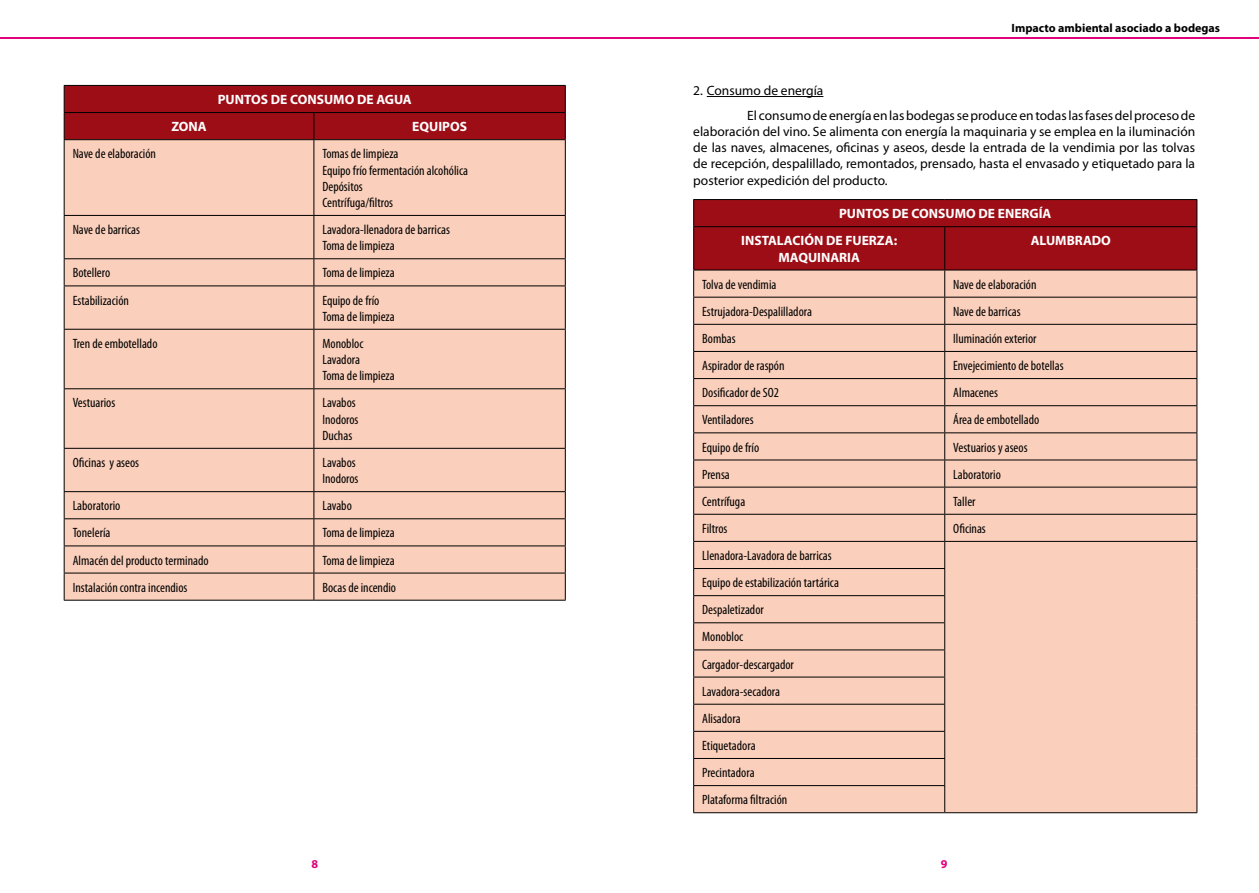
<style>
.page{position:relative;width:1259px;height:893px;background:#fff}
.page>*{position:absolute;margin:0;border:0;box-sizing:border-box;transform-origin:0 0}
.t1{font:condensed 13.5px/16.2px "Myriad Pro";color:#000}
.t2{font:13.5px/16.2px "Myriad Pro";color:#000}
.t3{font:700 13.5px/27.2px "Myriad Pro";color:#fff}
.t4{font:700 12px "Myriad Pro";color:#000}
.t5{font:700 12px "Myriad Pro";color:#e2007a}
</style>
<div class="page">
<hr style="left:0;top:37px;width:629px;height:1px;background:#e2007a">
<hr style="left:629px;top:37px;width:630px;height:1px;background:#e2007a">
<div style="left:65px;top:140px;width:500px;height:460px;background:#facfbb"></div>
<hr style="left:565px;top:140px;width:1px;height:75px;background:#000">
<hr style="left:565px;top:216px;width:1px;height:42px;background:#000">
<svg style="left:565px;top:259px;width:1px;height:27px"></svg>
<hr style="left:565px;top:286px;width:1px;height:43px;background:#000">
<hr style="left:565px;top:330px;width:1px;height:58px;background:#000">
<hr style="left:565px;top:389px;width:1px;height:59px;background:#000">
<hr style="left:565px;top:449px;width:1px;height:42px;background:#000">
<hr style="left:64px;top:215px;width:250px;height:1px;background:#000">
<hr style="left:314px;top:215px;width:252px;height:1px;background:#000">
<hr style="left:64px;top:258px;width:250px;height:1px;background:#000">
<hr style="left:314px;top:258px;width:252px;height:1px;background:#000">
<hr style="left:64px;top:286px;width:250px;height:1px;background:#000">
<hr style="left:314px;top:286px;width:252px;height:1px;background:#000">
<hr style="left:64px;top:329px;width:250px;height:1px;background:#000">
<hr style="left:314px;top:329px;width:252px;height:1px;background:#000">
<hr style="left:64px;top:388px;width:250px;height:1px;background:#000">
<hr style="left:314px;top:388px;width:252px;height:1px;background:#000">
<hr style="left:64px;top:448px;width:250px;height:1px;background:#000">
<hr style="left:314px;top:448px;width:252px;height:1px;background:#000">
<hr style="left:64px;top:491px;width:250px;height:1px;background:#000">
<hr style="left:314px;top:491px;width:252px;height:1px;background:#000">
<hr style="left:64px;top:518px;width:250px;height:1px;background:#000">
<hr style="left:314px;top:518px;width:252px;height:1px;background:#000">
<hr style="left:64px;top:546px;width:250px;height:1px;background:#000">
<hr style="left:314px;top:546px;width:252px;height:1px;background:#000">
<hr style="left:64px;top:573px;width:250px;height:1px;background:#000">
<hr style="left:314px;top:573px;width:252px;height:1px;background:#000">
<hr style="left:64px;top:600px;width:250px;height:1px;background:#000">
<hr style="left:314px;top:600px;width:252px;height:1px;background:#000">
<svg style="left:64px;top:85px;width:502px;height:55px;background:#940c15"></svg>
<hr style="left:64px;top:140px;width:1px;height:75px;background:#000">
<hr style="left:313px;top:140px;width:1px;height:75px;background:#000">
<hr style="left:64px;top:216px;width:1px;height:42px;background:#000">
<hr style="left:313px;top:216px;width:1px;height:42px;background:#000">
<svg style="left:64px;top:259px;width:1px;height:27px"></svg>
<svg style="left:313px;top:259px;width:1px;height:27px"></svg>
<hr style="left:64px;top:286px;width:1px;height:43px;background:#000">
<hr style="left:313px;top:286px;width:1px;height:43px;background:#000">
<hr style="left:64px;top:330px;width:1px;height:58px;background:#000">
<hr style="left:313px;top:330px;width:1px;height:58px;background:#000">
<hr style="left:64px;top:389px;width:1px;height:59px;background:#000">
<hr style="left:313px;top:389px;width:1px;height:59px;background:#000">
<hr style="left:64px;top:449px;width:1px;height:42px;background:#000">
<hr style="left:313px;top:449px;width:1px;height:42px;background:#000">
<svg style="left:64px;top:492px;width:1px;height:108px"></svg>
<svg style="left:313px;top:492px;width:1px;height:108px"></svg>
<svg style="left:565px;top:492px;width:1px;height:108px"></svg>
<hr style="left:707px;top:96px;width:116px;height:1px;background:#000">
<hr style="left:693px;top:199px;width:251px;height:1px;background:#000">
<hr style="left:944px;top:199px;width:253px;height:1px;background:#000">
<hr style="left:693px;top:812px;width:251px;height:1px;background:#000">
<hr style="left:944px;top:812px;width:253px;height:1px;background:#000">
<svg style="left:693px;top:200px;width:504px;height:612px;background:#e5b1a1"></svg>
<p class="t3" style="left:218px;top:85px;width:196px">PUNTOS DE CONSUMO DE AGUA</p>
<p class="t3" style="left:171px;top:113px;width:37px">ZONA</p>
<p class="t3" style="left:412px;top:113px;width:56px">EQUIPOS</p>
<p class="t1" style="left:73px;top:146px;width:85px">Nave de elaboración</p>
<p class="t1" style="left:322px;top:146px;width:147px">Tomas de limpieza<br>Equipo frío fermentación alcohólica<br>Depósitos<br>Centrífuga/filtros</p>
<p class="t1" style="left:73px;top:221px;width:69px">Nave de barricas</p>
<p class="t1" style="left:322px;top:221px;width:129px">Lavadora-llenadora de barricas<br>Toma de limpieza</p>
<p class="t1" style="left:73px;top:265px;width:39px">Botellero</p>
<p class="t1" style="left:322px;top:265px;width:74px">Toma de limpieza</p>
<p class="t1" style="left:73px;top:292px;width:58px">Estabilización</p>
<p class="t1" style="left:322px;top:292px;width:74px">Equipo de frío<br>Toma de limpieza</p>
<p class="t1" style="left:73px;top:335px;width:86px">Tren de embotellado</p>
<p class="t1" style="left:322px;top:335px;width:74px">Monobloc<br>Lavadora<br>Toma de limpieza</p>
<p class="t1" style="left:73px;top:395px;width:44px">Vestuarios</p>
<p class="t1" style="left:322px;top:395px;width:38px">Lavabos<br>Inodoros<br>Duchas</p>
<p class="t1" style="left:73px;top:454px;width:68px">Oficinas y aseos</p>
<p class="t1" style="left:322px;top:454px;width:38px">Lavabos<br>Inodoros</p>
<p class="t1" style="left:73px;top:498px;width:49px">Laboratorio</p>
<p class="t1" style="left:322px;top:498px;width:31px">Lavabo</p>
<p class="t1" style="left:73px;top:525px;width:39px">Tonelería</p>
<p class="t1" style="left:322px;top:525px;width:74px">Toma de limpieza</p>
<p class="t1" style="left:73px;top:552px;width:137px">Almacén del producto terminado</p>
<p class="t1" style="left:322px;top:552px;width:74px">Toma de limpieza</p>
<p class="t1" style="left:73px;top:579px;width:116px">Instalación contra incendios</p>
<p class="t1" style="left:322px;top:579px;width:75px">Bocas de incendio</p>
<p class="t5" style="left:311px;top:856px;width:8px">8</p>
<p class="t4" style="left:1011px;top:21px;width:210px">Impacto ambiental asociado a bodegas</p>
<p class="t2" style="left:747px;top:78px;width:449px;line-height:24.8px;text-indent:-54px">2. Consumo de energía<br>El consumo de energía en las bodegas se produce en todas las fases del proceso de</p>
<p class="t2" style="left:693px;top:123px;width:503px;text-align:justify">elaboración del vino. Se alimenta con energía la maquinaria y se emplea en la iluminación de las naves, almacenes, oficinas y aseos, desde la entrada de la vendimia por las tolvas de recepción, despalillado, remontados, prensado, hasta el envasado y etiquetado para la posterior expedición del producto.</p>
<p class="t3" style="left:741px;top:200px;width:312px;text-indent:98px">PUNTOS DE CONSUMO DE ENERGÍA<br>INSTALACIÓN DE FUERZA:</p>
<p class="t3" style="left:778px;top:243px;width:83px">MAQUINARIA</p>
<p class="t3" style="left:1030px;top:227px;width:82px">ALUMBRADO</p>
<p class="t1" style="left:702px;top:276px;width:76px">Tolva de vendimia</p>
<p class="t1" style="left:953px;top:276px;width:85px">Nave de elaboración</p>
<p class="t1" style="left:702px;top:303px;width:111px">Estrujadora-Despalilladora</p>
<p class="t1" style="left:953px;top:303px;width:69px">Nave de barricas</p>
<p class="t1" style="left:702px;top:330px;width:35px">Bombas</p>
<p class="t1" style="left:953px;top:330px;width:85px">Iluminación exterior</p>
<p class="t1" style="left:702px;top:357px;width:84px">Aspirador de raspón</p>
<p class="t1" style="left:953px;top:357px;width:112px">Envejecimiento de botellas</p>
<p class="t1" style="left:702px;top:384px;width:78px">Dosificador de SO2</p>
<p class="t1" style="left:953px;top:384px;width:46px">Almacenes</p>
<p class="t1" style="left:702px;top:412px;width:53px">Ventiladores</p>
<p class="t1" style="left:953px;top:412px;width:88px">Área de embotellado</p>
<p class="t1" style="left:702px;top:439px;width:58px">Equipo de frío</p>
<p class="t1" style="left:953px;top:439px;width:76px">Vestuarios y aseos</p>
<p class="t1" style="left:702px;top:466px;width:29px">Prensa</p>
<p class="t1" style="left:953px;top:466px;width:49px">Laboratorio</p>
<p class="t1" style="left:702px;top:493px;width:45px">Centrífuga</p>
<p class="t1" style="left:953px;top:493px;width:24px">Taller</p>
<p class="t1" style="left:702px;top:520px;width:27px">Filtros</p>
<p class="t1" style="left:953px;top:520px;width:34px">Oficinas</p>
<p class="t1" style="left:702px;top:542px;width:138px;line-height:27.2px">Llenadora-Lavadora de barricas<br>Equipo de estabilización tartárica<br>Despaletizador<br>Monobloc<br>Cargador-descargador<br>Lavadora-secadora<br>Alisadora<br>Etiquetadora<br>Precintadora<br>Plataforma filtración</p>
<p class="t5" style="left:941px;top:856px;width:8px">9</p>
</div>
